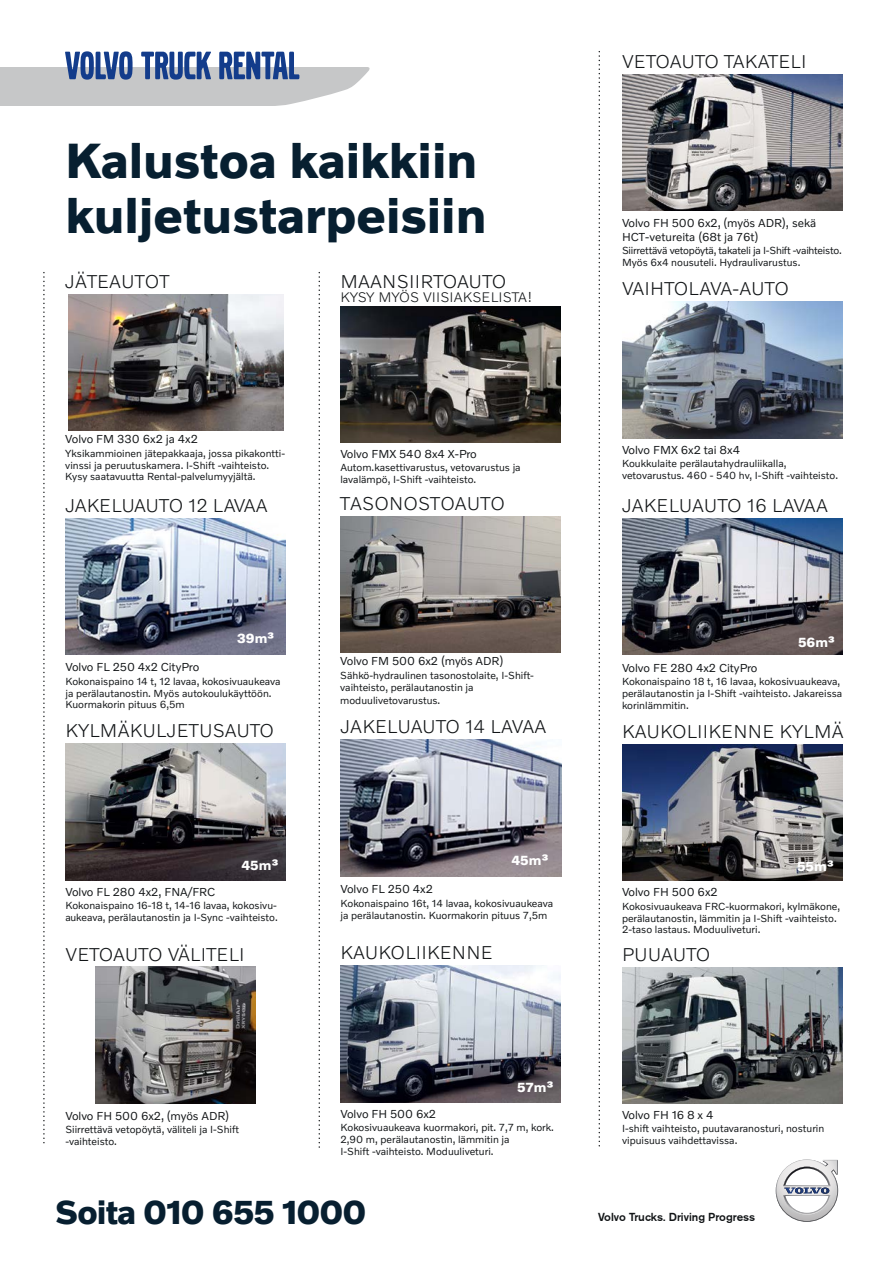
<style>
.page{position:relative;width:893px;height:1263px;background:#fff}
.page>*{position:absolute;margin:0;border:0;box-sizing:border-box;transform-origin:0 0}
.t1{font:700 49.95px/55.3px "Volvo Novum";color:#071f30}
.t2{font:700 33.6px "Volvo Novum";letter-spacing:-.025em;color:#071f30}
.t3{font:300 18.75px "Volvo Novum";letter-spacing:.01em;color:#121517}
.t4{font:300 13.95px "Volvo Novum";letter-spacing:.01em;color:#121517}
.t5{font:700 13.35px "Volvo Novum";color:#fff}
.t6{font:11.7px/13.6px "Volvo Novum";letter-spacing:-.005em;color:#121517}
.t7{font:500 11.55px "Volvo Sans Pro";color:#121517}
.t8{font:10.35px/11.7px "Volvo Novum";color:#121517}
.t9{font:10.35px/11.7px "Volvo Novum";letter-spacing:-.025em;color:#121517}
</style>
<div class="page">
<img style="left:68px;top:294px;width:215px;height:137px">
<svg style="left:776px;top:1159px;width:62px;height:63px"></svg>
<img style="left:622px;top:744px;width:220px;height:137px">
<img style="left:340px;top:966px;width:221px;height:136px">
<img style="left:622px;top:518px;width:220px;height:137px">
<img style="left:340px;top:740px;width:221px;height:136px">
<svg style="left:43px;top:273px;width:2px;height:871px"></svg>
<svg style="left:319px;top:273px;width:1px;height:875px"></svg>
<svg style="left:599px;top:52px;width:1px;height:1095px"></svg>
<img style="left:65px;top:518px;width:221px;height:136px">
<img style="left:65px;top:744px;width:221px;height:136px">
<img style="left:96px;top:967px;width:159px;height:136px">
<img style="left:622px;top:74px;width:220px;height:137px">
<img style="left:340px;top:306px;width:221px;height:136px">
<img style="left:622px;top:302px;width:220px;height:136px">
<img style="left:622px;top:967px;width:220px;height:136px">
<img style="left:340px;top:516px;width:221px;height:137px">
<svg style="left:0;top:51px;width:370px;height:55px"></svg>
<h3 class="t3" style="left:622px;top:50px;width:186px">VETOAUTO TAKATELI</h3>
<h1 class="t1" style="left:65px;top:130px;width:422px">Kalustoa kaikkiin kuljetustarpeisiin</h1>
<p class="t6" style="left:622px;top:216px;width:196px">Volvo FH 500 6x2, (myös ADR), sekä<br>HCT-vetureita (68t ja 76t)</p>
<p class="t9" style="left:622px;top:244px;width:221px">Siirrettävä vetopöytä, takateli ja I-Shift -vaihteisto.<br>Myös 6x4 nousuteli. Hydraulivarustus.</p>
<h3 class="t3" style="left:65px;top:270px;width:106px">JÄTEAUTOT</h3>
<h3 class="t3" style="left:340px;top:269px;width:167px">MAANSIIRTOAUTO</h3>
<h3 class="t4" style="left:340px;top:288px;width:193px">KYSY MYÖS VIISIAKSELISTA!</h3>
<h3 class="t3" style="left:622px;top:277px;width:168px">VAIHTOLAVA-AUTO</h3>
<p class="t6" style="left:65px;top:432px;width:134px">Volvo FM 330 6x2 ja 4x2</p>
<p class="t8" style="left:65px;top:447px;width:221px">Yksikammioinen jätepakkaaja, jossa pikakontti&shy;vinssi ja peruutuskamera. I-Shift -vaihteisto.<br>Kysy saatavuutta Rental-palvelumyyjältä.</p>
<p class="t6" style="left:340px;top:446px;width:138px">Volvo FMX 540 8x4 X-Pro</p>
<p class="t8" style="left:340px;top:461px;width:182px">Autom.kasettivarustus, vetovarustus ja lavalämpö, I-Shift -vaihteisto.</p>
<p class="t6" style="left:622px;top:442px;width:120px">Volvo FMX 6x2 tai 8x4</p>
<p class="t8" style="left:622px;top:457px;width:218px">Koukkulaite perälautahydrauliikalla, vetovarustus. 460 - 540 hv, I-Shift -vaihteisto.</p>
<h3 class="t3" style="left:65px;top:493px;width:204px">JAKELUAUTO 12 LAVAA</h3>
<h3 class="t3" style="left:340px;top:492px;width:166px">TASONOSTOAUTO</h3>
<h3 class="t3" style="left:622px;top:494px;width:207px">JAKELUAUTO 16 LAVAA</h3>
<p class="t5" style="left:237px;top:630px;width:39px">39m³</p>
<p class="t5" style="left:798px;top:634px;width:39px">56m³</p>
<p class="t6" style="left:65px;top:660px;width:135px">Volvo FL 250 4x2 CityPro</p>
<p class="t8" style="left:65px;top:675px;width:217px">Kokonaispaino 14 t, 12 lavaa, kokosivuaukeava ja perälautanostin. Myös autokoulukäyttöön.<br>Kuormakorin pituus 6,5m</p>
<p class="t6" style="left:340px;top:654px;width:165px">Volvo FM 500 6x2 (myös ADR)</p>
<p class="t8" style="left:340px;top:669px;width:195px;line-height:12.5px">Sähkö-hydraulinen tasonostolaite, I-Shift&shy;vaihteisto, perälautanostin ja moduulivetovarustus.</p>
<p class="t6" style="left:622px;top:661px;width:137px">Volvo FE 280 4x2 CityPro</p>
<p class="t8" style="left:622px;top:676px;width:222px">Kokonaispaino 18 t, 16 lavaa, kokosivuaukeava, perälautanostin ja I-Shift -vaihteisto. Jakareissa korinlämmitin.</p>
<h3 class="t3" style="left:65px;top:719px;width:210px">KYLMÄKULJETUSAUTO</h3>
<h3 class="t3" style="left:340px;top:715px;width:207px">JAKELUAUTO 14 LAVAA</h3>
<h3 class="t3" style="left:622px;top:719px;width:223px">KAUKOLIIKENNE KYLMÄ</h3>
<p class="t5" style="left:241px;top:857px;width:39px">45m³</p>
<p class="t5" style="left:511px;top:852px;width:39px">45m³</p>
<p class="t5" style="left:797px;top:858px;width:38px">55m³</p>
<p class="t6" style="left:65px;top:884px;width:151px">Volvo FL 280 4x2, FNA/FRC</p>
<p class="t8" style="left:65px;top:899px;width:214px">Kokonaispaino 16-18 t, 14-16 lavaa, kokosivu&shy;aukeava, perälautanostin ja I-Sync -vaihteisto.</p>
<p class="t6" style="left:340px;top:882px;width:94px">Volvo FL 250 4x2</p>
<p class="t8" style="left:340px;top:897px;width:214px">Kokonaispaino 16t, 14 lavaa, kokosivuaukeava ja perälautanostin. Kuormakorin pituus 7,5m</p>
<p class="t6" style="left:622px;top:885px;width:97px">Volvo FH 500 6x2</p>
<p class="t8" style="left:622px;top:900px;width:220px">Kokosivuaukeava FRC-kuormakori, kylmäkone, perälautanostin, lämmitin ja I-Shift -vaihteisto.<br>2-taso lastaus. Moduuliveturi.</p>
<h3 class="t3" style="left:65px;top:942px;width:181px">VETOAUTO VÄLITELI</h3>
<h3 class="t3" style="left:340px;top:941px;width:154px">KAUKOLIIKENNE</h3>
<h3 class="t3" style="left:622px;top:942px;width:90px">PUUAUTO</h3>
<p class="t5" style="left:517px;top:1079px;width:38px">57m³</p>
<p class="t6" style="left:65px;top:1108px;width:165px">Volvo FH 500 6x2, (myös ADR)</p>
<p class="t8" style="left:65px;top:1123px;width:175px">Siirrettävä vetopöytä, väliteli ja I-Shift -vaihteisto.</p>
<p class="t6" style="left:340px;top:1106px;width:97px">Volvo FH 500 6x2</p>
<p class="t8" style="left:340px;top:1121px;width:215px">Kokosivuaukeava kuormakori, pit. 7,7 m, kork.<br>2,90 m, perälautanostin, lämmitin ja<br>I-Shift -vaihteisto. Moduuliveturi.</p>
<p class="t6" style="left:622px;top:1107px;width:93px">Volvo FH 16 8 x 4</p>
<p class="t8" style="left:622px;top:1122px;width:204px">I-shift vaihteisto, puutavaranosturi, nosturin vipuisuus vaihdettavissa.</p>
<h2 class="t2" style="left:55px;top:1191px;width:313px">Soita 010 655 1000</h2>
<p class="t7" style="left:598px;top:1209px;width:159px">Volvo Trucks. Driving Progress</p>
</div>
